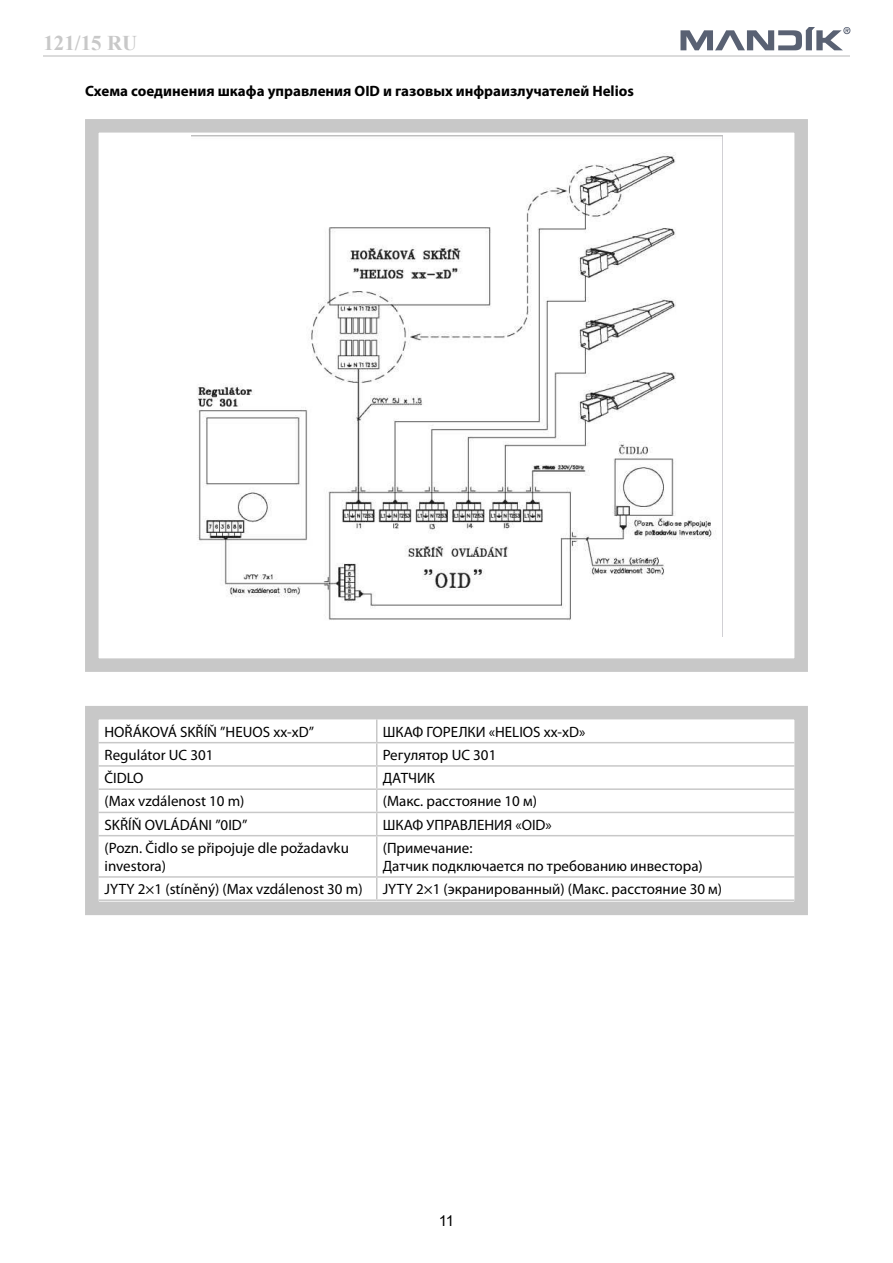
<style>
.page{position:relative;width:893px;height:1263px;background:#fff}
.page>*{position:absolute;margin:0;border:0;box-sizing:border-box;transform-origin:0 0}
.t1{font:700 21px "Times New Roman";color:#c8c8c8}
.t2{font:15px/18px "Myriad Pro";color:#000}
.t3{font:700 15px "Myriad Pro";color:#000}
.t4{font:15px "Arial";color:#000}
</style>
<div class="page">
<hr style="left:43px;top:55px;width:806px;height:1px;background:#dbdbdb">
<svg style="left:680px;top:27px;width:170px;height:23px"></svg>
<img style="left:191px;top:136px;width:531px;height:484px">
<div style="left:85px;top:119px;width:723px;height:553px;border:14px solid #c8c8c8"></div>
<hr style="left:99px;top:742px;width:278px;height:1px;background:#c8c8c8">
<hr style="left:377px;top:742px;width:417px;height:1px;background:#c8c8c8">
<hr style="left:99px;top:765px;width:278px;height:2px;background:#c8c8c8">
<hr style="left:377px;top:765px;width:417px;height:2px;background:#c8c8c8">
<hr style="left:99px;top:788px;width:278px;height:2px;background:#c8c8c8">
<hr style="left:377px;top:788px;width:417px;height:2px;background:#c8c8c8">
<hr style="left:99px;top:812px;width:278px;height:1px;background:#c8c8c8">
<hr style="left:377px;top:812px;width:417px;height:1px;background:#c8c8c8">
<svg style="left:376px;top:721px;width:1px;height:114px"></svg>
<hr style="left:99px;top:835px;width:278px;height:1px;background:#c8c8c8">
<hr style="left:377px;top:835px;width:417px;height:1px;background:#c8c8c8">
<hr style="left:376px;top:836px;width:1px;height:40px;background:#c8c8c8">
<hr style="left:99px;top:876px;width:278px;height:2px;background:#c8c8c8">
<hr style="left:377px;top:876px;width:417px;height:2px;background:#c8c8c8">
<svg style="left:376px;top:878px;width:1px;height:21px"></svg>
<hr style="left:99px;top:899px;width:278px;height:2px;background:#c8c8c8">
<hr style="left:377px;top:899px;width:417px;height:2px;background:#c8c8c8">
<div style="left:85px;top:706px;width:723px;height:209px;border:14px solid #c8c8c8"></div>
<h1 class="t1" style="left:43px;top:28px;width:95px">121/15 RU</h1>
<p class="t3" style="left:85px;top:81px;width:550px">Схема соединения шкафа управления OID и газовых инфраизлучателей Helios</p>
<p class="t2" style="left:105px;top:722px;width:211px">HOŘÁKOVÁ SKŘÍŇ ”HEUOS xx-xD”</p>
<p class="t2" style="left:383px;top:722px;width:204px">ШКАФ ГОРЕЛКИ «HELIOS xx-xD»</p>
<p class="t2" style="left:105px;top:746px;width:110px">Regulátor UC 301</p>
<p class="t2" style="left:383px;top:746px;width:115px">Регулятор UC 301</p>
<p class="t2" style="left:105px;top:769px;width:41px">ČIDLO</p>
<p class="t2" style="left:383px;top:769px;width:54px">ДАТЧИК</p>
<p class="t2" style="left:105px;top:792px;width:142px">(Max vzdálenost 10 m)</p>
<p class="t2" style="left:383px;top:792px;width:156px">(Макс. расстояние 10 м)</p>
<p class="t2" style="left:105px;top:815px;width:144px">SKŘÍŇ OVLÁDÁNI ”0ID”</p>
<p class="t2" style="left:383px;top:815px;width:171px">ШКАФ УПРАВЛЕНИЯ «OID»</p>
<p class="t2" style="left:105px;top:839px;width:246px">(Pozn. Čidlo se připojuje dle požadavku investora)</p>
<p class="t2" style="left:383px;top:839px;width:322px">(Примечание:<br>Датчик подключается по требованию инвестора)</p>
<p class="t2" style="left:105px;top:880px;width:260px">JYTY 2×1 (stíněný) (Max vzdálenost 30 m)</p>
<p class="t2" style="left:383px;top:880px;width:341px">JYTY 2×1 (экранированный) (Макс. расстояние 30 м)</p>
<p class="t4" style="left:439px;top:1210px;width:17px">11</p>
</div>
